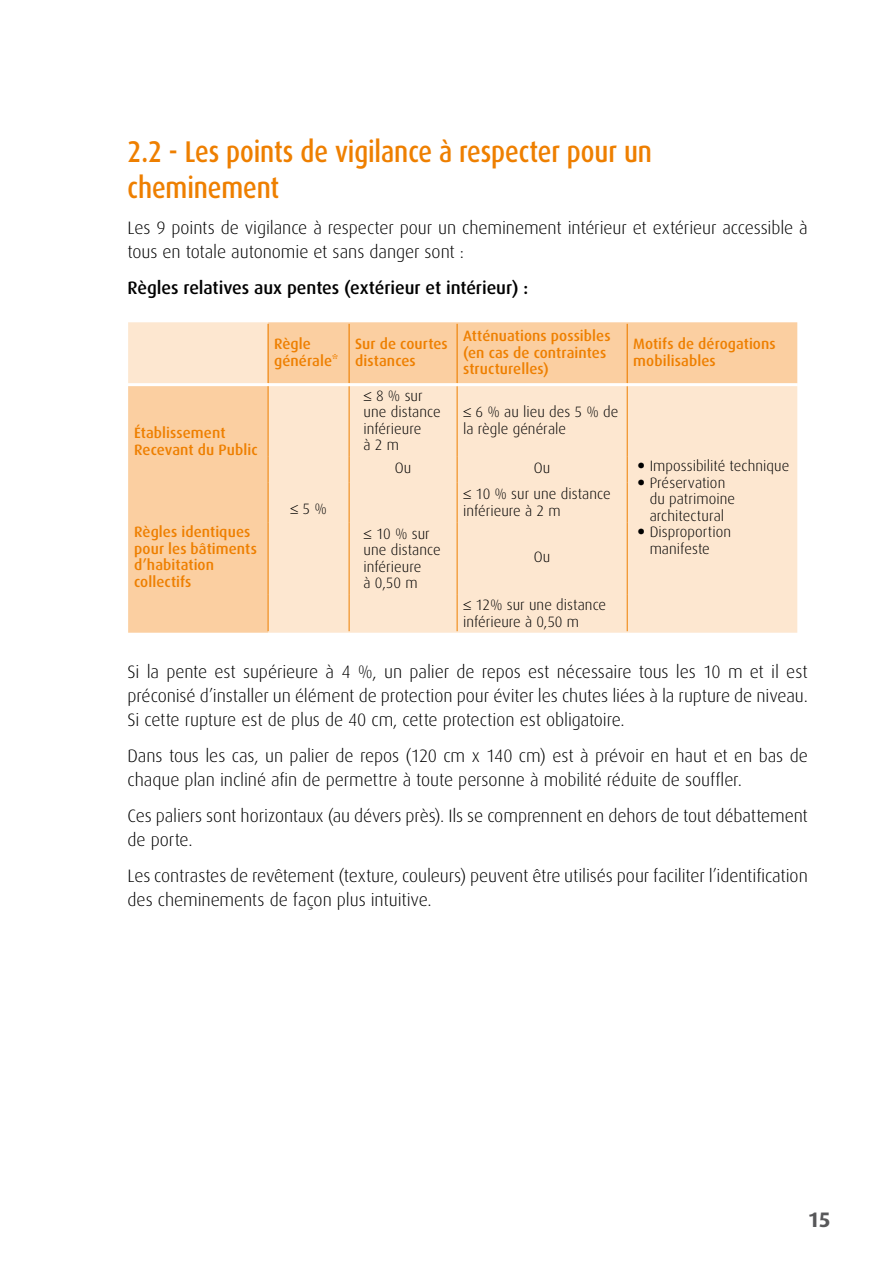
<style>
.page{position:relative;width:893px;height:1263px;background:#fff}
.page>*{position:absolute;margin:0;border:0;box-sizing:border-box;transform-origin:0 0}
.t1{font:500 30px/36px "Dax";letter-spacing:-.005em;color:#ee7f00;scale:.85 1}
.t2{font:700 21px "Dax";color:#58585a}
.t3{font:300 18px/24px "Dax";letter-spacing:-.005em;color:#000}
.t4{font:500 18px "Dax";letter-spacing:-.005em;color:#000}
.t5{font:300 15px/16.5px "Dax";letter-spacing:.005em;color:#000}
.t6{font:500 15px/16.5px "Dax";letter-spacing:.005em;color:#ee7f00}
.s1{font-weight:900}
</style>
<div class="page">
<svg style="left:128px;top:322px;width:669px;height:311px;background:#fcdfc0"></svg>
<hr style="left:349px;top:324px;width:1px;height:59px;background:#ee7f00">
<hr style="left:457px;top:324px;width:1px;height:59px;background:#ee7f00">
<hr style="left:627px;top:324px;width:1px;height:59px;background:#ee7f00">
<hr style="left:457px;top:386px;width:1px;height:70px;background:#ee7f00">
<svg style="left:457px;top:456px;width:1px;height:26px"></svg>
<hr style="left:457px;top:482px;width:1px;height:41px;background:#ee7f00">
<hr style="left:349px;top:523px;width:1px;height:71px;background:#ee7f00">
<hr style="left:457px;top:523px;width:1px;height:71px;background:#ee7f00">
<hr style="left:627px;top:523px;width:1px;height:71px;background:#ee7f00">
<hr style="left:349px;top:594px;width:1px;height:37px;background:#ee7f00">
<hr style="left:457px;top:594px;width:1px;height:37px;background:#ee7f00">
<hr style="left:627px;top:594px;width:1px;height:37px;background:#ee7f00">
<hr style="left:268px;top:324px;width:1px;height:59px;background:#ee7f00">
<hr style="left:128px;top:383px;width:140px;height:3px;background:#fff">
<hr style="left:349px;top:386px;width:1px;height:70px;background:#ee7f00">
<hr style="left:627px;top:386px;width:1px;height:70px;background:#ee7f00">
<svg style="left:349px;top:456px;width:1px;height:26px"></svg>
<svg style="left:627px;top:456px;width:1px;height:26px"></svg>
<hr style="left:349px;top:482px;width:1px;height:41px;background:#ee7f00">
<hr style="left:627px;top:482px;width:1px;height:41px;background:#ee7f00">
<hr style="left:268px;top:383px;width:81px;height:3px;background:#fff">
<hr style="left:349px;top:383px;width:108px;height:3px;background:#fff">
<hr style="left:457px;top:383px;width:170px;height:3px;background:#fff">
<hr style="left:627px;top:383px;width:171px;height:3px;background:#fff">
<hr style="left:268px;top:386px;width:1px;height:70px;background:#ee7f00">
<svg style="left:268px;top:456px;width:1px;height:26px"></svg>
<hr style="left:268px;top:482px;width:1px;height:41px;background:#ee7f00">
<hr style="left:268px;top:523px;width:1px;height:71px;background:#ee7f00">
<hr style="left:268px;top:594px;width:1px;height:37px;background:#ee7f00">
<h1 class="t1" style="left:128px;top:134px;width:619px">2.2 - Les points de vigilance à respecter pour un cheminement</h1>
<p class="t3" style="left:128px;top:216px;width:682px">Les 9 points de vigilance à respecter pour un cheminement intérieur et extérieur accessible à tous en totale autonomie et sans danger sont :</p>
<p class="t4" style="left:128px;top:278px;width:402px">Règles relatives aux pentes (extérieur et intérieur) :</p>
<p class="t6" style="left:134px;top:425px;width:125px">Établissement<br>Recevant du Public</p>
<p class="t6" style="left:134px;top:524px;width:124px">Règles identiques pour les bâtiments d’habitation collectifs</p>
<p class="t6" style="left:274px;top:336px;width:66px">Règle générale*</p>
<p class="t6" style="left:355px;top:336px;width:94px">Sur de courtes distances</p>
<p class="t6" style="left:463px;top:328px;width:149px">Atténuations possibles (en cas de contraintes structurelles)</p>
<p class="t6" style="left:633px;top:336px;width:144px">Motifs de dérogations mobilisables</p>
<p class="t5" style="left:290px;top:500px;width:38px">≤ 5 %</p>
<p class="t5" style="left:364px;top:387px;width:79px">≤ 8 % sur une distance inférieure<br>à 2 m</p>
<p class="t5" style="left:463px;top:404px;width:157px">≤ 6 % au lieu des 5 % de la règle générale</p>
<p class="t5" style="left:395px;top:460px;width:18px">Ou</p>
<p class="t5" style="left:463px;top:455px;width:149px;line-height:26px;text-indent:71px">Ou<br>≤ 10 % sur une distance</p>
<p class="t5" style="left:463px;top:502px;width:99px">inférieure à 2 m</p>
<p class="t5" style="left:364px;top:525px;width:79px">≤ 10 % sur une distance inférieure<br>à 0,50 m</p>
<p class="t5" style="left:534px;top:549px;width:18px">Ou</p>
<p class="t5" style="left:463px;top:597px;width:145px">≤ 12% sur une distance inférieure à 0,50 m</p>
<p class="t5" style="left:638px;top:458px;width:153px"><span class="s1">•</span> Impossibilité technique</p>
<p class="t5" style="left:650px;top:475px;width:87px;text-indent:-12px"><span class="s1">•</span> Préservation du patrimoine architectural</p>
<p class="t5" style="left:650px;top:524px;width:83px;text-indent:-12px"><span class="s1">•</span> Disproportion manifeste</p>
<p class="t3" style="left:128px;top:660px;width:682px;text-align:justify">Si la pente est supérieure à 4 %, un palier de repos est nécessaire tous les 10 m et il est préconisé d’installer un élément de protection pour éviter les chutes liées à la rupture de niveau.<br>Si cette rupture est de plus de 40 cm, cette protection est obligatoire.</p>
<p class="t3" style="left:128px;top:744px;width:682px">Dans tous les cas, un palier de repos (120 cm x 140 cm) est à prévoir en haut et en bas de chaque plan incliné afin de permettre à toute personne à mobilité réduite de souffler.</p>
<p class="t3" style="left:128px;top:804px;width:682px">Ces paliers sont horizontaux (au dévers près). Ils se comprennent en dehors de tout débattement de porte.</p>
<p class="t3" style="left:128px;top:864px;width:682px">Les contrastes de revêtement (texture, couleurs) peuvent être utilisés pour faciliter l’identification des cheminements de façon plus intuitive.</p>
<p class="t2" style="left:808px;top:1207px;width:24px">15</p>
</div>
